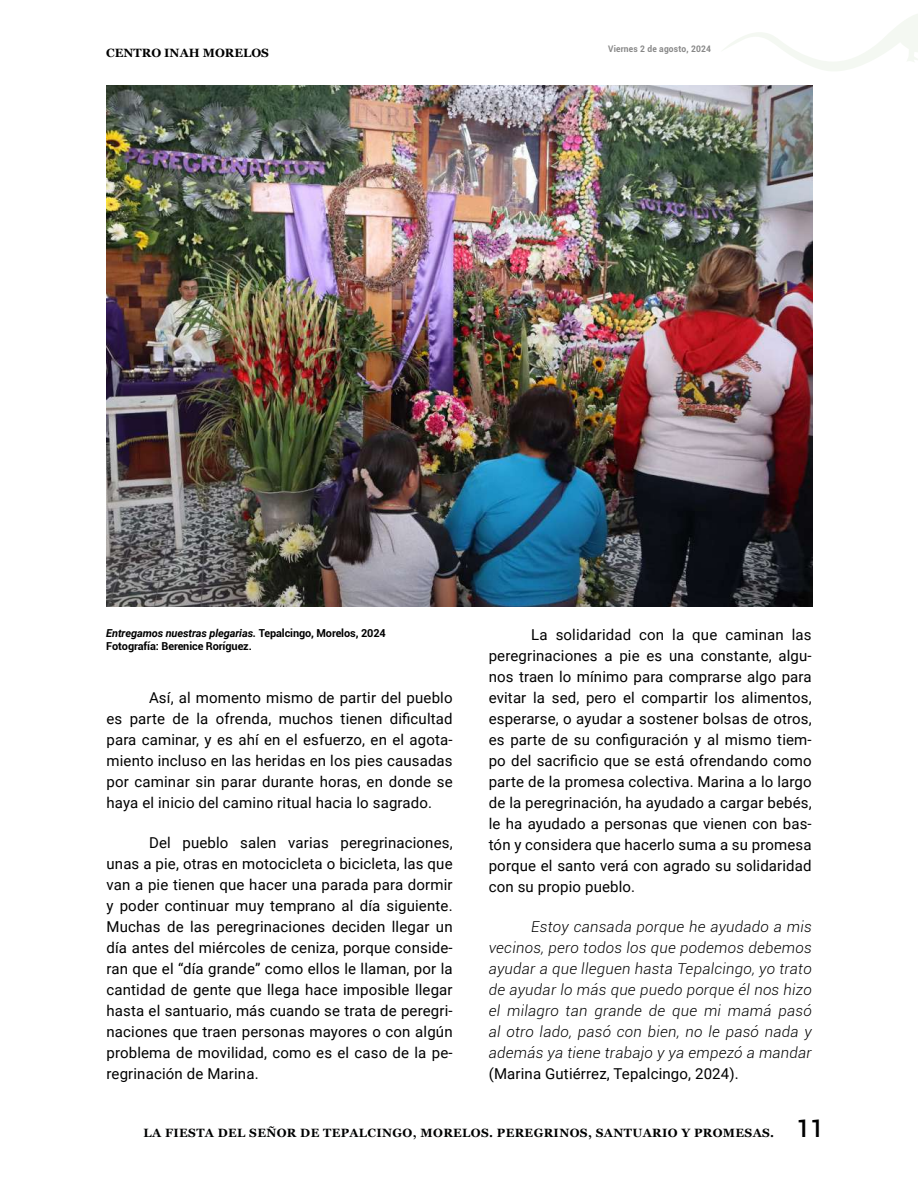
<style>
.page{position:relative;width:918px;height:1188px;background:#fff}
.page>*{position:absolute;margin:0;border:0;box-sizing:border-box;transform-origin:0 0}
.t1{font:15px/21px "Roboto";letter-spacing:.01em;color:#000;text-align:justify}
.t2{font:italic 300 15px/21px "Roboto";letter-spacing:.02em;color:#000;text-align:justify}
.t3{font:700 12px "Georgia";letter-spacing:.03em;color:#010202}
.t4{font:700 12px "Georgia";color:#000}
.t5{font:700 10.95px/13.5px "Roboto";letter-spacing:-.01em;color:#000}
.t6{font:700 9px "Roboto";letter-spacing:.02em;color:#878787;scale:.94 1}
.s1{font-style:italic}
.s2{font-family:"Roboto";font-weight:500;font-size:24px;color:#000}
</style>
<div class="page">
<img style="left:107px;top:85px;width:705px;height:522px">
<svg style="left:723px;top:14px;width:195px;height:57px"></svg>
<p class="t4" style="left:106px;top:43px;width:164px">CENTRO INAH MORELOS</p>
<p class="t6" style="left:608px;top:43px;width:111px">Viernes 2 de agosto, 2024</p>
<p class="t5" style="left:106px;top:626px;width:281px"><span class="s1">Entregamos nuestras plegarias.</span> Tepalcingo, Morelos, 2024<br>Fotografía: Berenice Roríguez.</p>
<p class="t1" style="left:107px;top:686px;width:348px;text-indent:43px">Así, al momento mismo de partir del pueblo es parte de la ofrenda, muchos tienen dificultad para caminar, y es ahí en el esfuerzo, en el agota&shy;miento incluso en las heridas en los pies causadas por caminar sin parar durante horas, en donde se haya el inicio del camino ritual hacia lo sagrado.</p>
<p class="t1" style="left:107px;top:831px;width:348px;text-indent:43px">Del pueblo salen varias peregrinaciones, unas a pie, otras en motocicleta o bicicleta, las que van a pie tienen que hacer una parada para dormir y poder continuar muy temprano al día siguiente.<br>Muchas de las peregrinaciones deciden llegar un día antes del miércoles de ceniza, porque conside&shy;ran que el “día grande” como ellos le llaman, por la cantidad de gente que llega hace imposible llegar hasta el santuario, más cuando se trata de peregri&shy;naciones que traen personas mayores o con algún problema de movilidad, como es el caso de la pe&shy;regrinación de Marina.</p>
<p class="t1" style="left:489px;top:623px;width:325px;text-indent:43px">La solidaridad con la que caminan las peregrinaciones a pie es una constante, algu&shy;nos traen lo mínimo para comprarse algo para evitar la sed, pero el compartir los alimentos, esperarse, o ayudar a sostener bolsas de otros, es parte de su configuración y al mismo tiem&shy;po del sacrificio que se está ofrendando como parte de la promesa colectiva. Marina a lo largo de la peregrinación, ha ayudado a cargar bebés, le ha ayudado a personas que vienen con bas&shy;tón y considera que hacerlo suma a su promesa porque el santo verá con agrado su solidaridad con su propio pueblo.</p>
<p class="t2" style="left:489px;top:916px;width:325px;text-indent:43px">Estoy cansada porque he ayudado a mis vecinos, pero todos los que podemos debemos ayudar a que lleguen hasta Tepalcingo, yo trato de ayudar lo más que puedo porque él nos hizo el milagro tan grande de que mi mamá pasó al otro lado, pasó con bien, no le pasó nada y además ya tiene trabajo y ya empezó a mandar</p>
<p class="t1" style="left:489px;top:1062px;width:252px">(Marina Gutiérrez, Tepalcingo, 2024).</p>
<p class="t3" style="left:144px;top:1124px;width:682px">LA FIESTA DEL SEÑOR DE TEPALCINGO, MORELOS. PEREGRINOS, SANTUARIO Y PROMESAS. <span class="s2">11</span></p>
</div>
